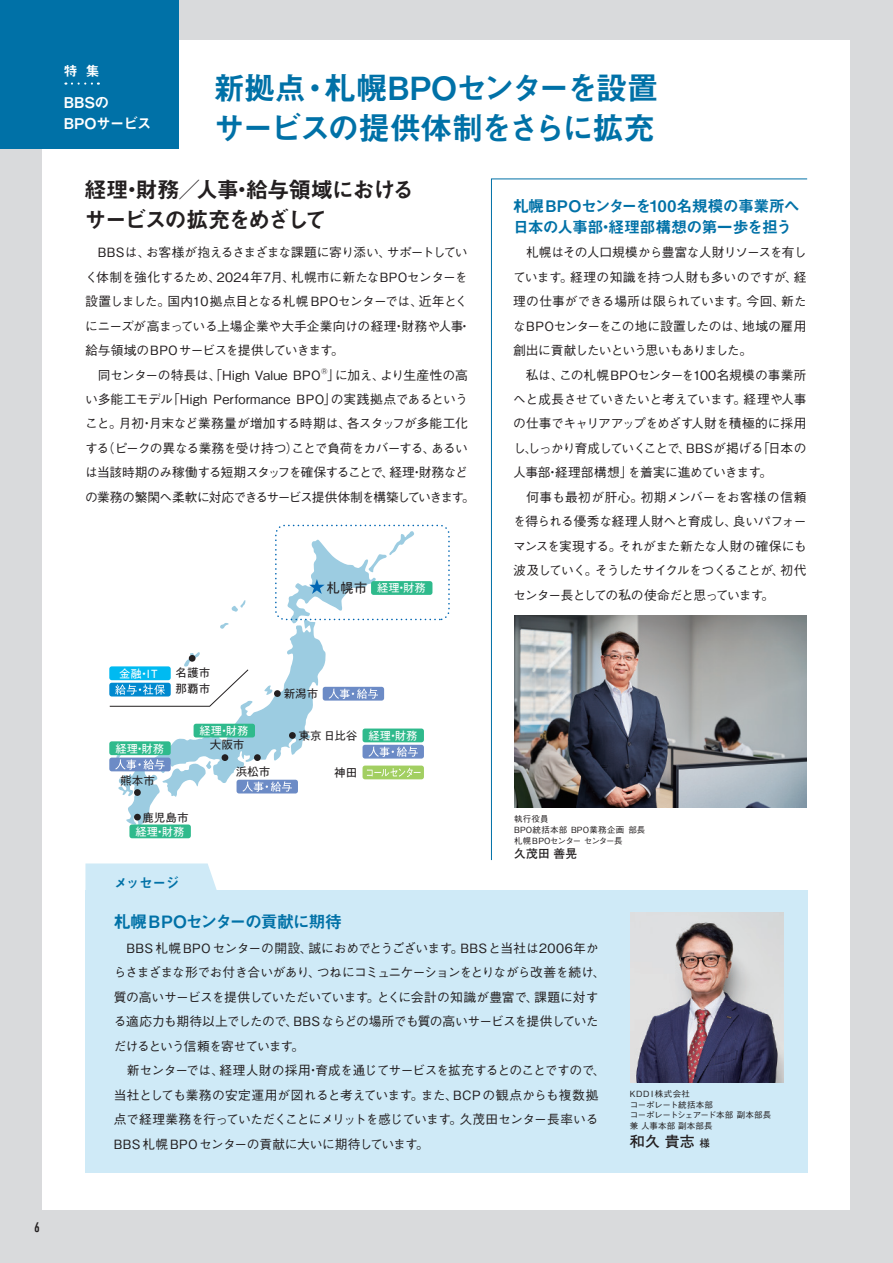
<style>
.page{position:relative;width:893px;height:1263px;background:#d9dadc}
.page>*{position:absolute;margin:0;border:0;box-sizing:border-box;transform-origin:0 0}
.t1{font:31.95px/39.3px "Midashi Go Pro MB31";letter-spacing:-.06em;color:#0071a7}
.t2{font:22.35px/29.7px "Midashi Go Pro MB31";letter-spacing:-.07em;color:#231f20}
.t3{font:16.95px "Midashi Go Pro MB31";letter-spacing:-.07em;color:#0071a7}
.t4{font:15.9px/21.3px "Midashi Go Pro MB31";letter-spacing:-.04em;color:#0071a7}
.t5{font:14.85px/21.3px "Midashi Go Pro MB31";letter-spacing:-.015em;color:#fff}
.t6{font:700 14.85px "Futo Go B101 Pro";color:#231f20}
.t7{font:13.8px "Midashi Go Pro MB31";letter-spacing:-.04em;color:#0071a7}
.t8{font:13.8px "Midashi Go Pro MB31";color:#fff}
.t9{font:13.8px "DIN Condensed C";color:#231f20}
.t10{font:13.65px "PA1 Gothic Std";color:#231f20}
.t11{font:500 12.75px/24.5px "Gothic BBB Pro";letter-spacing:-.03em;color:#231f20}
.t12{font:700 11.7px "Futo Go B101 Pro";color:#231f20}
.t13{font:11.55px/16px "PA1 Gothic Std";color:#231f20}
.t14{font:11.25px "PA1 Gothic Std";color:#fff}
.t15{font:500 8.55px/10.6px "Gothic BBB Pro";color:#231f20}
.s1{font-family:"DIN Next LT Pro";font-size:12.15px}
.s2{font-size:10.35px}
</style>
<div class="page">
<div style="left:43px;top:40px;width:807px;height:1170px;background:#fff"></div>
<div style="left:0;top:0;width:179px;height:149px;background:#0071a7"></div>
<div style="left:363px;top:765px;width:61px;height:14px;background:#a2cf62;border-radius:3px"></div>
<div style="left:275px;top:525px;width:175px;height:95px;border:2px dashed #0166b3;border-radius:9px"></div>
<div style="left:363px;top:745px;width:61px;height:13px;background:#6c8bc6;border-radius:3px"></div>
<svg style="left:109px;top:530px;width:312px;height:294px"></svg>
<div style="left:363px;top:728px;width:61px;height:14px;background:#2fba8c;border-radius:3px"></div>
<div style="left:194px;top:724px;width:61px;height:13px;background:#2fba8c;border-radius:3px"></div>
<div style="left:371px;top:581px;width:61px;height:14px;background:#2fba8c;border-radius:3px"></div>
<div style="left:129px;top:824px;width:62px;height:14px;background:#2fba8c;border-radius:3px"></div>
<svg style="left:72px;top:83px;width:27px;height:2px"></svg>
<div style="left:85px;top:890px;width:722px;height:282px;background:#cfeaf7"></div>
<svg style="left:85px;top:863px;width:132px;height:27px;background:#d1ebf7"></svg>
<img style="left:631px;top:912px;width:152px;height:170px">
<svg style="left:491px;top:178px;width:317px;height:683px"></svg>
<img style="left:514px;top:615px;width:293px;height:192px">
<p class="t8" style="left:64px;top:60px;width:38px">特 集</p>
<p class="t5" style="left:64px;top:90px;width:90px">BBSの<br>BPOサービス</p>
<h1 class="t1" style="left:213px;top:65px;width:447px">新拠点・札幌BPOセンターを設置サービスの提供体制をさらに拡充</h1>
<h2 class="t2" style="left:84px;top:172px;width:332px">経理・財務／人事・給与領域におけるサービスの拡充をめざして</h2>
<p class="t11" style="left:85px;top:239px;width:391px">　BBSは、お客様が抱えるさまざまな課題に寄り添い、サポートしていく体制を強化するため、2024年7月、札幌市に新たなBPOセンターを設置しました。国内10拠点目となる札幌 BPOセンターでは、近年とくにニーズが高まっている上場企業や大手企業向けの経理・財務や人事・給与領域のBPOサービスを提供していきます。<br>　同センターの特長は、「High Value BPO<sup>®</sup>」に加え、より生産性の高い多能工モデル「High Performance BPO」の実践拠点であるということ。月初・月末など業務量が増加する時期は、各スタッフが多能工化する（ピークの異なる業務を受け持つ）ことで負荷をカバーする、あるいは当該時期のみ稼働する短期スタッフを確保することで、経理・財務などの業務の繁閑へ柔軟に対応できるサービス提供体制を構築していきます。</p>
<p class="t14" style="left:119px;top:667px;width:40px">金融・<span class="s1">IT</span></p>
<p class="t13" style="left:176px;top:666px;width:36px">名護市那覇市</p>
<p class="t10" style="left:327px;top:580px;width:42px">札幌市</p>
<p class="t14" style="left:377px;top:582px;width:50px">経理・財務</p>
<p class="t13" style="left:284px;top:687px;width:36px">新潟市</p>
<p class="t14" style="left:115px;top:742px;width:50px">経理・財務</p>
<p class="t13" style="left:120px;top:773px;width:36px">熊本市</p>
<p class="t13" style="left:142px;top:810px;width:48px">鹿児島市</p>
<p class="t14" style="left:136px;top:825px;width:50px">経理・財務</p>
<p class="t14" style="left:200px;top:724px;width:50px">経理・財務</p>
<p class="t14" style="left:369px;top:729px;width:50px">経理・財務</p>
<p class="t13" style="left:298px;top:728px;width:60px">東京日比谷</p>
<p class="t13" style="left:334px;top:766px;width:25px">神田</p>
<p class="t13" style="left:210px;top:738px;width:36px">大阪市</p>
<p class="t13" style="left:236px;top:765px;width:36px">浜松市</p>
<p class="t4" style="left:513px;top:194px;width:288px">札幌BPOセンターを100名規模の事業所へ日本の人事部・経理部構想の第一歩を担う</p>
<p class="t11" style="left:513px;top:239px;width:295px">　札幌はその人口規模から豊富な人財リソースを有しています。経理の知識を持つ人財も多いのですが、経理の仕事ができる場所は限られています。今回、新たなBPOセンターをこの地に設置したのは、地域の雇用創出に貢献したいという思いもありました。<br>　私は、この札幌BPOセンターを100名規模の事業所へと成長させていきたいと考えています。経理や人事の仕事でキャリアアップをめざす人財を積極的に採用し、しっかり育成していくことで、BBSが掲げる「日本の人事部・経理部構想」を着実に進めていきます。<br>　何事も最初が肝心。初期メンバーをお客様の信頼を得られる優秀な経理人財へと育成し、良いパフォーマンスを実現する。それがまた新たな人財の確保にも波及していく。そうしたサイクルをつくることが、初代センター長としての私の使命だと思っています。</p>
<p class="t15" style="left:514px;top:813px;width:141px">執行役員<br>BPO統括本部 BPO業務企画 部長　札幌 BPOセンター センター長</p>
<p class="t12" style="left:514px;top:844px;width:65px">久茂田 善晃</p>
<p class="t7" style="left:114px;top:872px;width:67px">メッセージ</p>
<h3 class="t3" style="left:114px;top:908px;width:230px">札幌BPOセンターの貢献に期待</h3>
<p class="t11" style="left:114px;top:934px;width:493px">　BBS 札幌 BPOセンターの開設、誠におめでとうございます。BBSと当社は2006年からさまざまな形でお付き合いがあり、つねにコミュニケーションをとりながら改善を続け、質の高いサービスを提供していただいています。とくに会計の知識が豊富で、課題に対する適応力も期待以上でしたので、BBS ならどの場所でも質の高いサービスを提供していただけるという信頼を寄せています。<br>　新センターでは、経理人財の採用・育成を通じてサービスを拡充するとのことですので、当社としても業務の安定運用が図れると考えています。また、BCPの観点からも複数拠点で経理業務を行っていただくことにメリットを感じています。久茂田センター長率いるBBS 札幌 BPOセンターの貢献に大いに期待しています。</p>
<p class="t15" style="left:630px;top:1087px;width:143px">KDDI 株式会社<br>コーポレート統括本部　<br>コーポレートシェアード本部 副本部長兼 人事本部 副本部長</p>
<p class="t6" style="left:630px;top:1130px;width:82px">和久 貴志 <span class="s2">様</span></p>
<p class="t9" style="left:34px;top:1220px;width:7px">6</p>
</div>
